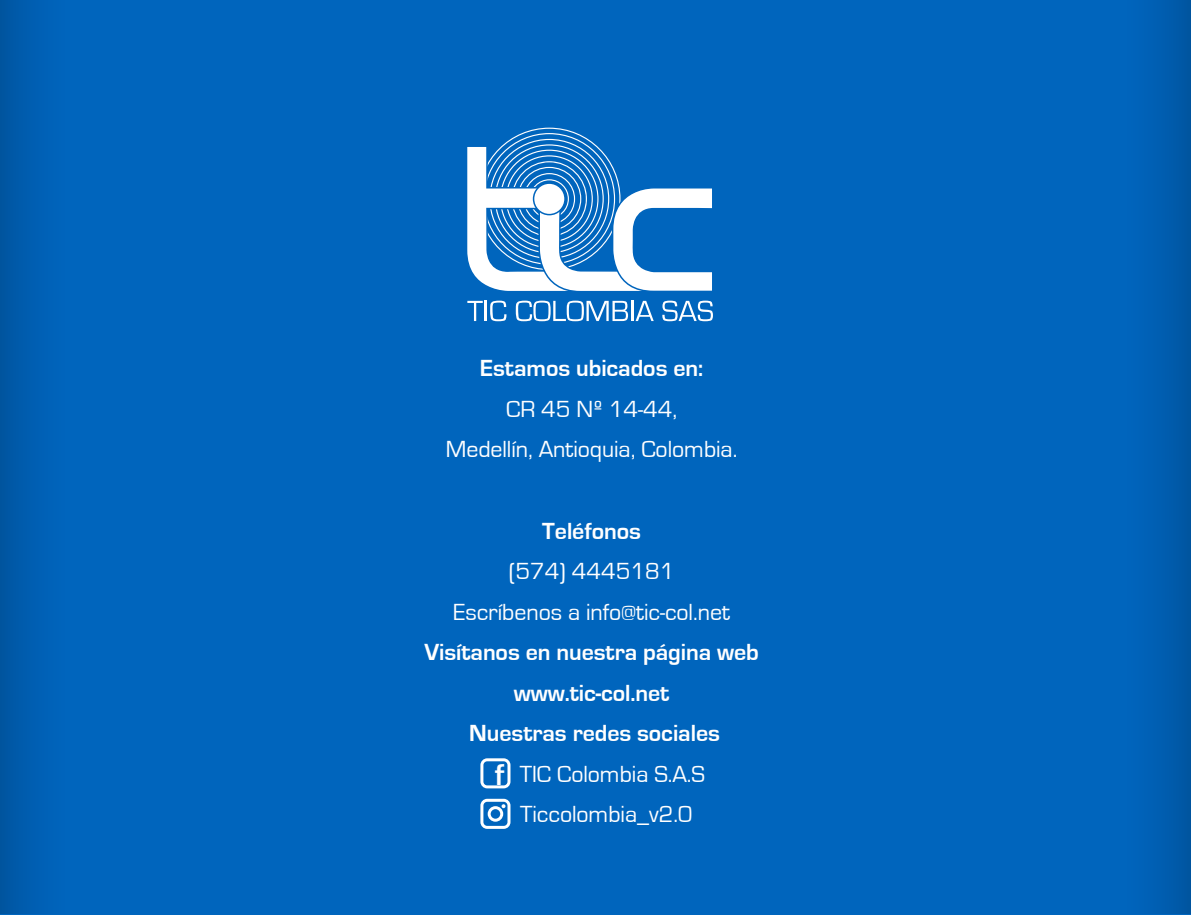
<style>
.page{position:relative;width:1191px;height:915px;background:#fff}
.page>*{position:absolute;margin:0;border:0;box-sizing:border-box;transform-origin:0 0}
.t1{font:700 31.05px "Eurostile";color:#fff}
.t2{font:24px/40.5px "Eurostile";letter-spacing:-.005em;color:#fff;text-align:center}
.t3{font:700 24px/40.5px "Eurostile";letter-spacing:-.005em;color:#fff;text-align:center}
</style>
<div class="page">
<div style="left:0;top:0;width:1191px;height:914px;background:#0065bd"></div>
<div style="left:1125px;top:0;width:66px;height:913px;background:linear-gradient(to right,#0066c0,#0056a2)"></div>
<hr style="left:1190px;top:0;width:1px;height:913px;background:#00549e">
<div style="left:0;top:0;width:66px;height:913px;background:linear-gradient(to right,#0055a1,#0065bf)"></div>
<svg style="left:467px;top:301px;width:16px;height:20px"></svg>
<hr style="left:485px;top:301px;width:2px;height:20px;background:#fff">
<svg style="left:490px;top:300px;width:16px;height:21px"></svg>
<svg style="left:516px;top:300px;width:112px;height:21px"></svg>
<hr style="left:631px;top:301px;width:2px;height:20px;background:#fff">
<svg style="left:635px;top:301px;width:18px;height:20px"></svg>
<svg style="left:662px;top:300px;width:51px;height:21px"></svg>
<svg style="left:467px;top:128px;width:245px;height:163px"></svg>
<div style="left:533px;top:183px;width:32px;height:31px;background:#fff;border-radius:50%"></div>
<div style="left:533px;top:182px;width:33px;height:33px;border:2px solid #0065bd;border-radius:50%"></div>
<svg style="left:480px;top:798px;width:30px;height:30px"></svg>
<svg style="left:480px;top:758px;width:30px;height:30px"></svg>
<p class="t3" style="left:480px;top:348px;width:224px">Estamos ubicados en:</p>
<p class="t2" style="left:446px;top:389px;width:293px">CR 45 Nº 14-44,<br>Medellín, Antioquia, Colombia.</p>
<p class="t3" style="left:542px;top:510px;width:100px">Teléfonos</p>
<p class="t2" style="left:453px;top:551px;width:278px">(574) 4445181<br>Escríbenos a info@tic-col.net</p>
<p class="t3" style="left:424px;top:632px;width:336px">Visítanos en nuestra página web www.tic-col.net<br>Nuestras redes sociales</p>
<p class="t2" style="left:520px;top:753px;width:187px;text-align:left">TIC Colombia S.A.S<br>Ticcolombia_v2.0</p>
<p class="t1" style="left:495px;top:758px;width:11px">f</p>
</div>
